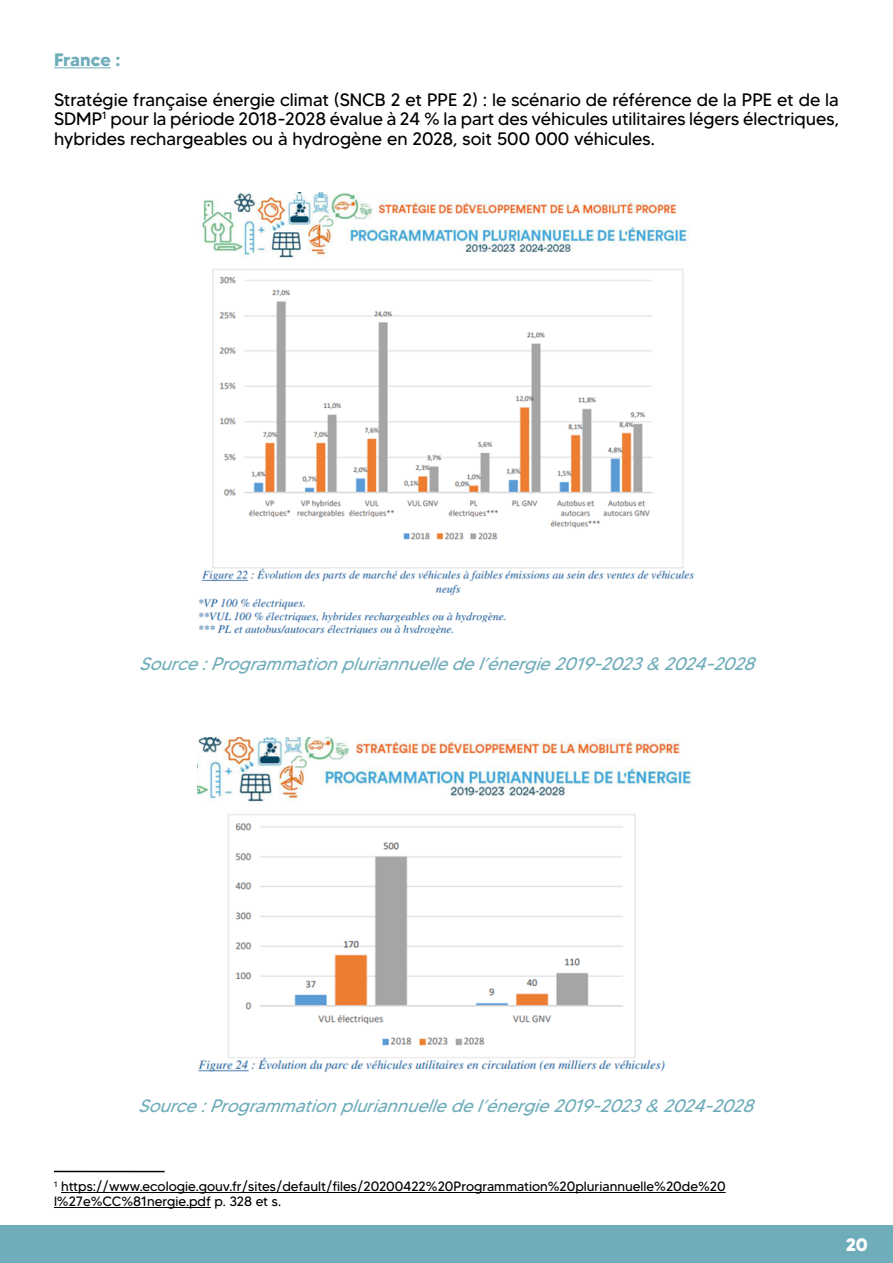
<style>
.page{position:relative;width:893px;height:1263px;background:#fff}
.page>*{position:absolute;margin:0;border:0;box-sizing:border-box;transform-origin:0 0}
.t1{font:18px/19.5px "MADETOMMY";color:#000;text-align:justify}
.t2{font:italic 18px "MADETOMMY";color:#70adba}
.t3{font:700 18px "MADETOMMY";letter-spacing:-.01em;color:#70adba}
.t4{font:700 18px "MADETOMMY";color:#fff}
.t5{font:13.5px/15px "MADETOMMY";color:#000}
</style>
<div class="page">
<div style="left:0;top:1225px;width:893px;height:38px;background:#70adba"></div>
<hr style="left:54px;top:67px;width:57px;height:1px;background:#70adba">
<hr style="left:54px;top:1171px;width:111px;height:1px;background:#000">
<hr style="left:61px;top:1192px;width:665px;height:1px;background:#000">
<hr style="left:54px;top:1207px;width:157px;height:1px;background:#000">
<img style="left:198px;top:193px;width:497px;height:441px">
<img style="left:198px;top:737px;width:496px;height:335px">
<p class="t3" style="left:54px;top:49px;width:68px">France :</p>
<p class="t1" style="left:54px;top:89px;width:786px">Stratégie française énergie climat (SNCB 2 et PPE 2) : le scénario de référence de la PPE et de la SDMP<sup>1</sup> pour la période 2018-2028 évalue à 24 % la part des véhicules utilitaires légers électriques, hybrides rechargeables ou à hydrogène en 2028, soit 500 000 véhicules.</p>
<p class="t2" style="left:139px;top:653px;width:624px">Source:Programmationpluriannuelledel’énergie2019-2023&amp;2024-2028</p>
<p class="t2" style="left:138px;top:1095px;width:624px">Source:Programmationpluriannuelledel’énergie2019-2023&amp;2024-2028</p>
<p class="t5" style="left:54px;top:1179px;width:673px"><sup>1</sup> https://www.ecologie.gouv.fr/sites/default/files/20200422%20Programmation%20pluriannuelle%20de%20 l%27e%CC%81nergie.pdf p. 328 et s.</p>
<p class="t4" style="left:846px;top:1233px;width:24px">20</p>
</div>
